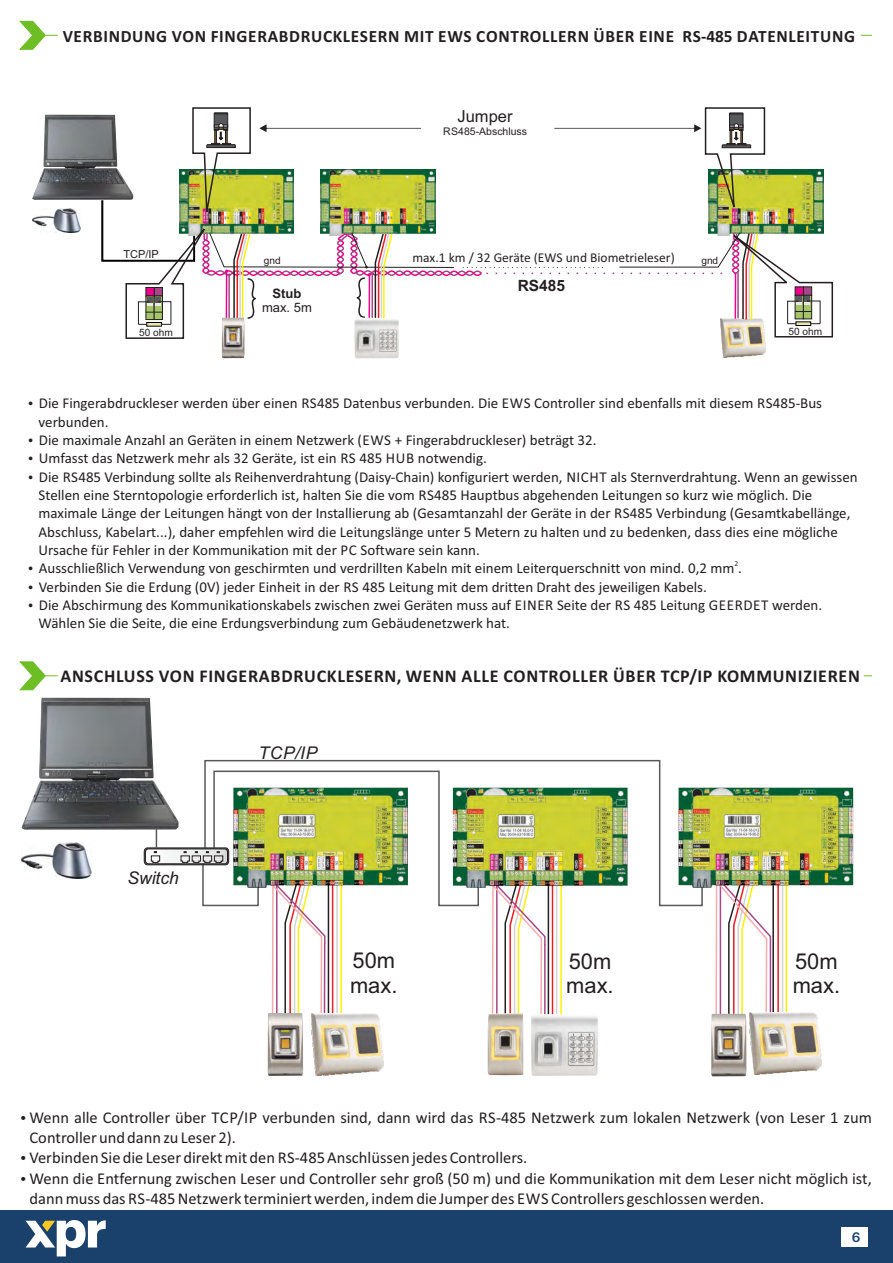
<style>
.page{position:relative;width:893px;height:1263px;background:#fff}
.page>*{position:absolute;margin:0;border:0;box-sizing:border-box;transform-origin:0 0}
.t1{font:21.9px/24.5px "Arial";color:#231f20}
.t2{font:700 18px "Calibri";letter-spacing:.04em;color:#231f20}
.t3{font:italic 17.55px "Arial";color:#231f20}
.t4{font:700 17.25px "Calibri";letter-spacing:.04em;color:#231f20}
.t5{font:16.5px/20.1px "Calibri";color:#231f20}
.t6{font:16.5px "Arial";color:#231f20}
.t7{font:700 15.45px "Arial";color:#231f20}
.t8{font:15px/18.3px "Calibri";color:#231f20}
.t9{font:13.5px "Calibri";color:#231f20}
.t10{font:500 13.5px "Graphik";color:#19416c}
.t11{font:13.05px "Arial";color:#231f20}
.t12{font:700 13.05px "Arial";color:#231f20}
.t13{font:10.95px "Arial";color:#231f20}
.t14{font:10.5px "Arial";color:#231f20}
.t15{font:10.05px "Arial";color:#231f20}
.t16{font:7.5px "Calibri";color:#231f20}
</style>
<div class="page">
<hr style="left:45px;top:675px;width:827px;height:1px;background:#6dbd24">
<div style="left:58px;top:666px;width:805px;height:19px;background:#fff"></div>
<svg style="left:19px;top:661px;width:27px;height:30px"></svg>
<hr style="left:45px;top:35px;width:827px;height:1px;background:#6dbd24">
<div style="left:58px;top:26px;width:803px;height:18px;background:#fff"></div>
<svg style="left:19px;top:20px;width:27px;height:30px"></svg>
<img style="left:721px;top:340px;width:45px;height:18px">
<img style="left:21px;top:697px;width:158px;height:133px">
<hr style="left:560px;top:881px;width:2px;height:134px;background:#fff200">
<hr style="left:556px;top:881px;width:1px;height:133px;background:#d1d3d4">
<hr style="left:552px;top:881px;width:1px;height:133px;background:#ed1c24">
<hr style="left:548px;top:881px;width:1px;height:133px;background:#231f20">
<svg style="left:491px;top:907px;width:55px;height:107px"></svg>
<hr style="left:786px;top:882px;width:1px;height:134px;background:#fff200">
<hr style="left:782px;top:882px;width:1px;height:132px;background:#d1d3d4">
<hr style="left:777px;top:882px;width:2px;height:132px;background:#ed1c24">
<hr style="left:772px;top:882px;width:2px;height:132px;background:#231f20">
<svg style="left:714px;top:889px;width:58px;height:125px"></svg>
<svg style="left:204px;top:759px;width:499px;height:148px"></svg>
<div style="left:144px;top:848px;width:85px;height:17px;background:#393638;border:1px solid #231f20;border-radius:3px"></div>
<svg style="left:145px;top:849px;width:82px;height:15px"></svg>
<div style="left:145px;top:849px;width:83px;height:15px;border:1px solid #231f20;border-radius:3px"></div>
<svg style="left:181px;top:770px;width:299px;height:247px"></svg>
<svg style="left:151px;top:829px;width:9px;height:34px"></svg>
<img style="left:233px;top:788px;width:175px;height:101px">
<img style="left:453px;top:788px;width:175px;height:102px">
<img style="left:678px;top:788px;width:175px;height:101px">
<img style="left:711px;top:1014px;width:36px;height:62px">
<img style="left:22px;top:843px;width:70px;height:35px">
<img style="left:488px;top:1013px;width:36px;height:62px">
<img style="left:267px;top:1013px;width:36px;height:63px">
<img style="left:32px;top:115px;width:69px;height:85px">
<img style="left:222px;top:340px;width:23px;height:18px">
<img style="left:33px;top:208px;width:48px;height:24px">
<svg style="left:101px;top:107px;width:733px;height:233px"></svg>
<img style="left:354px;top:318px;width:45px;height:40px">
<img style="left:531px;top:1014px;width:67px;height:62px">
<img style="left:312px;top:1013px;width:72px;height:62px">
<img style="left:749px;top:1013px;width:72px;height:62px">
<div style="left:0;top:1210px;width:893px;height:53px;background:#19416c"></div>
<svg style="left:26px;top:1220px;width:80px;height:36px"></svg>
<div style="left:841px;top:1227px;width:26px;height:19px;background:#fff"></div>
<p class="t4" style="left:63px;top:29px;width:794px">VERBINDUNG VON FINGERABDRUCKLESERN MIT EWS CONTROLLERN ÜBER EINE RS-485 DATENLEITUNG</p>
<p class="t13" style="left:123px;top:250px;width:37px">TCP/IP</p>
<p class="t6" style="left:457px;top:110px;width:57px">Jumper</p>
<p class="t14" style="left:443px;top:128px;width:85px">RS485-Abschluss</p>
<p class="t9" style="left:412px;top:252px;width:264px">max.1 km / 32 Geräte (EWS und Biometrieleser)</p>
<p class="t15" style="left:264px;top:256px;width:18px">gnd</p>
<p class="t15" style="left:701px;top:257px;width:18px">gnd</p>
<p class="t12" style="left:272px;top:288px;width:30px">Stub</p>
<p class="t11" style="left:262px;top:303px;width:51px">max. 5m</p>
<p class="t7" style="left:518px;top:279px;width:49px">RS485</p>
<p class="t15" style="left:139px;top:328px;width:35px">50 ohm</p>
<p class="t15" style="left:788px;top:328px;width:35px">50 ohm</p>
<p class="t8" style="left:39px;top:395px;width:785px;text-indent:-11px">• Die Fingerabdruckleser werden über einen RS485 Datenbus verbunden. Die EWS Controller sind ebenfalls mit diesem RS485-Bus verbunden.</p>
<p class="t8" style="left:28px;top:432px;width:570px">• Die maximale Anzahl an Geräten in einem Netzwerk (EWS + Fingerabdruckleser) beträgt 32.</p>
<p class="t8" style="left:28px;top:450px;width:460px">• Umfasst das Netzwerk mehr als 32 Geräte, ist ein RS 485 HUB notwendig.</p>
<p class="t8" style="left:39px;top:469px;width:821px;text-indent:-11px">• Die RS485 Verbindung sollte als Reihenverdrahtung (Daisy-Chain) konfiguriert werden, NICHT als Sternverdrahtung. Wenn an gewissen Stellen eine Sterntopologie erforderlich ist, halten Sie die vom RS485 Hauptbus abgehenden Leitungen so kurz wie möglich. Die maximale Länge der Leitungen hängt von der Installierung ab (Gesamtanzahl der Geräte in der RS485 Verbindung (Gesamtkabellänge, Abschluss, Kabelart...), daher empfehlen wird die Leitungslänge unter 5 Metern zu halten und zu bedenken, dass dies eine mögliche Ursache für Fehler in der Kommunikation mit der PC Software sein kann.</p>
<p class="t16" style="left:734px;top:560px;width:5px">2</p>
<p class="t8" style="left:28px;top:560px;width:716px">• Ausschließlich Verwendung von geschirmten und verdrillten Kabeln mit einem Leiterquerschnitt von mind. 0,2 mm .</p>
<p class="t8" style="left:28px;top:579px;width:680px">• Verbinden Sie die Erdung (0V) jeder Einheit in der RS 485 Leitung mit dem dritten Draht des jeweiligen Kabels.</p>
<p class="t8" style="left:39px;top:597px;width:785px;text-indent:-11px">• Die Abschirmung des Kommunikationskabels zwischen zwei Geräten muss auf EINER Seite der RS 485 Leitung GEERDET werden.<br>Wählen Sie die Seite, die eine Erdungsverbindung zum Gebäudenetzwerk hat.</p>
<p class="t2" style="left:60px;top:668px;width:801px">ANSCHLUSS VON FINGERABDRUCKLESERN, WENN ALLE CONTROLLER ÜBER TCP/IP KOMMUNIZIEREN</p>
<p class="t3" style="left:127px;top:871px;width:53px">Switch</p>
<p class="t3" style="left:259px;top:746px;width:60px">TCP/IP</p>
<h1 class="t1" style="left:350px;top:950px;width:49px">50m max.</h1>
<h1 class="t1" style="left:793px;top:951px;width:49px">50m max.</h1>
<h1 class="t1" style="left:566px;top:951px;width:49px">50m max.</h1>
<p class="t5" style="left:30px;top:1109px;width:844px;text-indent:-9px">• Wenn alle Controller über TCP/IP verbunden sind, dann wird das RS-485 Netzwerk zum lokalen Netzwerk (von Leser 1 zum<br>Controller und dann zu Leser 2).</p>
<p class="t5" style="left:20px;top:1149px;width:509px">• Verbinden Sie die Leser direkt mit den RS-485 Anschlüssen jedes Controllers.</p>
<p class="t5" style="left:30px;top:1169px;width:844px;text-indent:-9px">• Wenn die Entfernung zwischen Leser und Controller sehr groß (50 m) und die Kommunikation mit dem Leser nicht möglich ist, dann muss das RS-485 Netzwerk terminiert werden, indem die Jumper des EWS Controllers geschlossen werden.</p>
<p class="t10" style="left:852px;top:1230px;width:10px">6</p>
</div>
